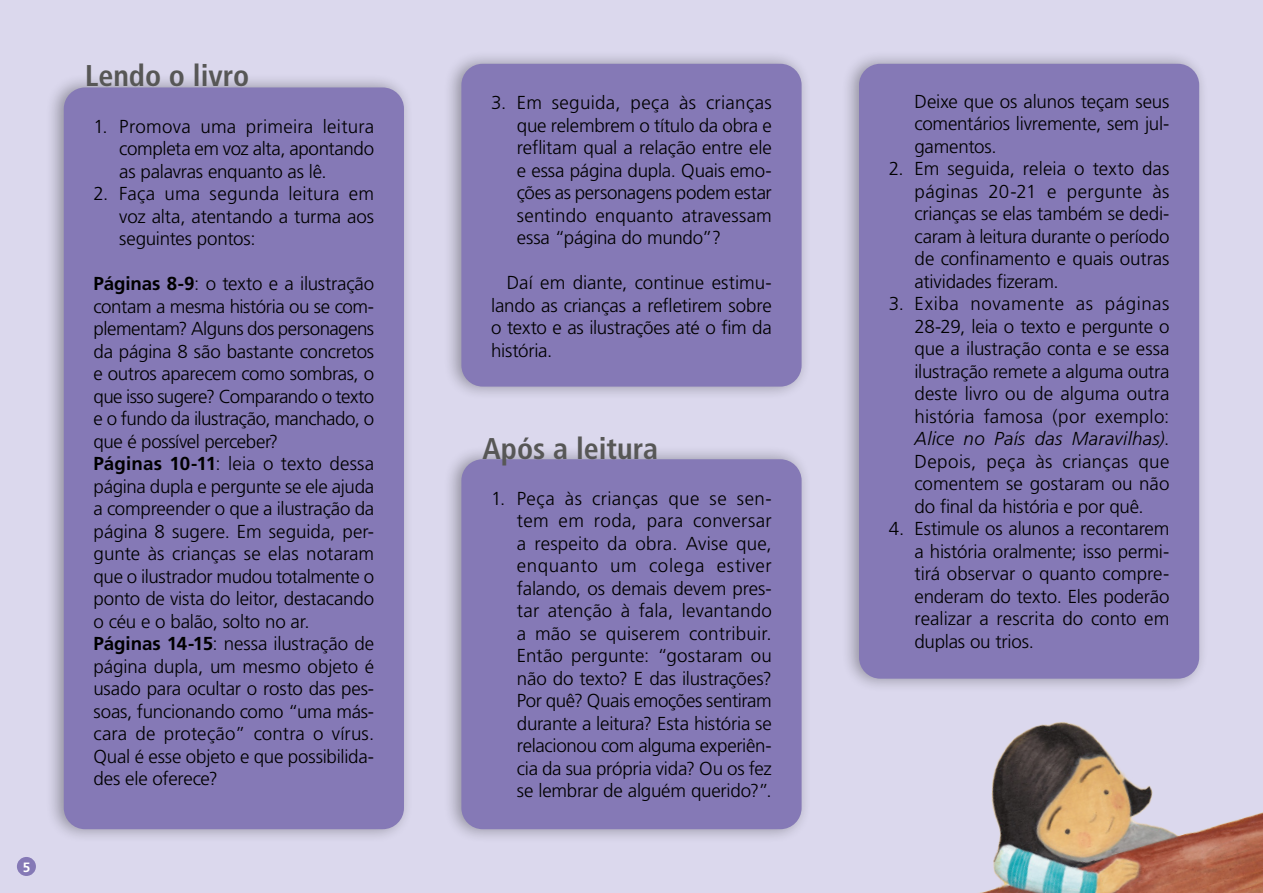
<style>
.page{position:relative;width:1263px;height:893px;background:#dbd8ed}
.page>*{position:absolute;margin:0;border:0;box-sizing:border-box;transform-origin:0 0}
.t1{font:700 condensed 30px "Frutiger LT Std";color:#575756}
.t2{font:300 18.75px/22.5px "Frutiger LT Std";letter-spacing:-.015em;color:#000;text-align:justify}
.t3{font:700 13.5px "Frutiger LT Std";color:#fff}
.s1{font-weight:700}
.s2{font-style:italic}
</style>
<div class="page">
<div style="left:17px;top:857px;width:19px;height:19px;background:#8579b6;border-radius:50%"></div>
<img style="left:979px;top:722px;width:284px;height:171px">
<div style="left:46px;top:74px;width:368px;height:769px;background:#000;opacity:.33"></div>
<div style="left:64px;top:87px;width:340px;height:742px;background:#8579b6;border-radius:21px"></div>
<div style="left:443px;top:50px;width:368px;height:351px;background:#000;opacity:.33"></div>
<div style="left:461px;top:64px;width:340px;height:323px;background:#8579b6;border-radius:21px"></div>
<div style="left:443px;top:445px;width:368px;height:398px;background:#000;opacity:.33"></div>
<div style="left:461px;top:459px;width:340px;height:370px;background:#8579b6;border-radius:21px"></div>
<div style="left:841px;top:50px;width:368px;height:643px;background:#000;opacity:.33"></div>
<div style="left:859px;top:64px;width:340px;height:615px;background:#8579b6;border-radius:21px"></div>
<p class="t3" style="left:23px;top:859px;width:9px">5</p>
<h1 class="t1" style="left:85px;top:58px;width:166px">Lendo o livro</h1>
<p class="t2" style="left:119px;top:115px;width:256px;text-indent:-26px">1. Promova uma primeira leitura completa em voz alta, apontando as palavras enquanto as lê.</p>
<p class="t2" style="left:119px;top:183px;width:256px;text-indent:-26px">2. Faça uma segunda leitura em voz alta, atentando a turma aos seguintes pontos:</p>
<p class="t2" style="left:94px;top:273px;width:282px;text-align:left"><span class="s1">Páginas 8-9</span>: o texto e a ilustração contam a mesma história ou se com&shy;plementam? Alguns dos personagens da página 8 são bastante concretos e outros aparecem como sombras, o que isso sugere? Comparando o texto e o fundo da ilustração, manchado, o que é possível perceber?<br><span class="s1">Páginas 10-11</span>: leia o texto dessa página dupla e pergunte se ele ajuda a compreender o que a ilustração da página 8 sugere. Em seguida, per&shy;gunte às crianças se elas notaram que o ilustrador mudou totalmente o ponto de vista do leitor, destacando o céu e o balão, solto no ar.<br><span class="s1">Páginas 14-15</span>: nessa ilustração de página dupla, um mesmo objeto é usado para ocultar o rosto das pes&shy;soas, funcionando como “uma más&shy;cara de proteção” contra o vírus.<br>Qual é esse objeto e que possibilida&shy;des ele oferece?</p>
<p class="t2" style="left:517px;top:92px;width:256px;text-indent:-26px">3. Em seguida, peça às crianças que relembrem o título da obra e reflitam qual a relação entre ele e essa página dupla. Quais emo&shy;ções as personagens podem estar sentindo enquanto atravessam essa “página do mundo”?</p>
<p class="t2" style="left:491px;top:272px;width:282px;text-indent:16px">Daí em diante, continue estimu&shy;lando as crianças a refletirem sobre o texto e as ilustrações até o fim da história.</p>
<h1 class="t1" style="left:483px;top:431px;width:177px">Após a leitura</h1>
<p class="t2" style="left:517px;top:487px;width:256px;text-indent:-26px">1. Peça às crianças que se sen&shy;tem em roda, para conversar a respeito da obra. Avise que, enquanto um colega estiver falando, os demais devem pres&shy;tar atenção à fala, levantando a mão se quiserem contribuir.<br>Então pergunte: “gostaram ou não do texto? E das ilustrações?<br>Por quê? Quais emoções sentiram durante a leitura? Esta história se relacionou com alguma experiên&shy;cia da sua própria vida? Ou os fez se lembrar de alguém querido?”.</p>
<p class="t2" style="left:914px;top:90px;width:256px">Deixe que os alunos teçam seus comentários livremente, sem jul&shy;gamentos.</p>
<p class="t2" style="left:914px;top:158px;width:256px;text-indent:-26px">2. Em seguida, releia o texto das páginas 20-21 e pergunte às crianças se elas também se dedi&shy;caram à leitura durante o período de confinamento e quais outras atividades fizeram.</p>
<p class="t2" style="left:914px;top:293px;width:256px;text-indent:-26px">3. Exiba novamente as páginas 28-29, leia o texto e pergunte o que a ilustração conta e se essa ilustração remete a alguma outra deste livro ou de alguma outra história famosa (por exemplo:<br><span class="s2">Alice no País das Maravilhas)</span>.<br>Depois, peça às crianças que comentem se gostaram ou não do final da história e por quê.</p>
<p class="t2" style="left:914px;top:518px;width:256px;text-indent:-26px">4. Estimule os alunos a recontarem a história oralmente; isso permi&shy;tirá observar o quanto compre&shy;enderam do texto. Eles poderão realizar a rescrita do conto em duplas ou trios.</p>
</div>
